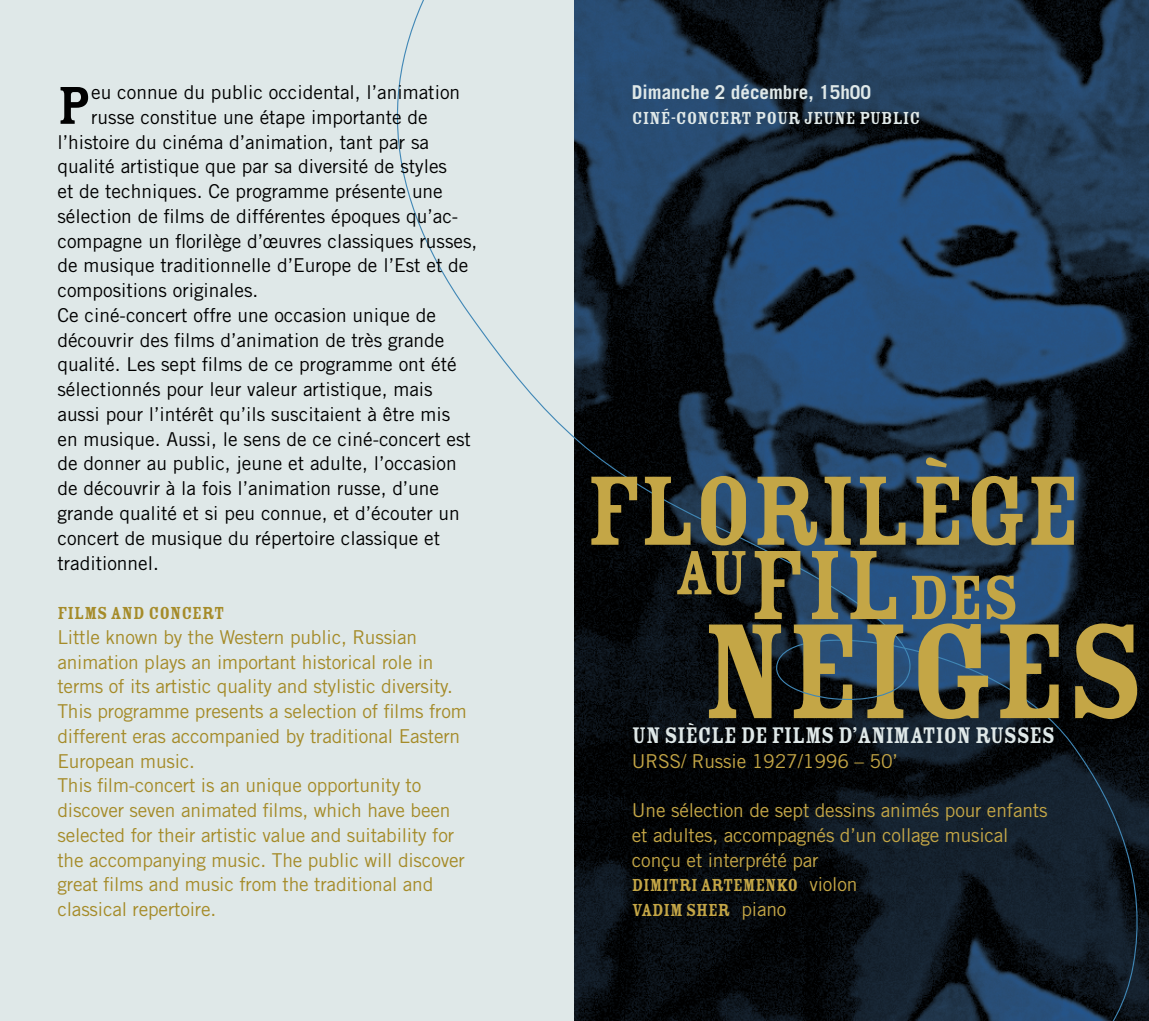
<style>
.page{position:relative;width:1149px;height:1021px;background:#fff}
.page>*{position:absolute;margin:0;border:0;box-sizing:border-box;transform-origin:0 0}
.t1{font:148.5px "Rosewood Std Fill";letter-spacing:-.02em;color:#c4a646}
.t2{font:108px "Rosewood Std Fill";letter-spacing:-.02em;color:#c4a646}
.t3{font:68.62px "Rosewood Std Fill";color:#c4a646}
.t4{font:58.5px "Rosewood Std Fill";color:#000}
.t5{font:24.75px "Rosewood Std Fill";letter-spacing:-.02em;color:#dfe8e8}
.t6{font:19.12px "Trade Gothic";color:#000}
.t7{font:19.12px/24.8px "Trade Gothic";letter-spacing:-.01em;color:#a58b29}
.t8{font:19.12px/24.8px "Trade Gothic";letter-spacing:-.01em;color:#c4a646}
.t9{font:19.12px/24.8px "Rosewood Std Fill";letter-spacing:-.01em;color:#c4a646}
.t10{font:19.12px "Rosewood Std Fill";color:#dfe8e8}
.t11{font:700 19.12px "Trade Gothic";color:#dfe8e8}
.t12{font:19.12px "Rosewood Std Fill";color:#a58b29}
.s1{font-size:108px}
.s2{font-family:"Trade Gothic"}
</style>
<div class="page">
<div style="left:0;top:0;width:574px;height:1020px;background:#dfe8e8"></div>
<img style="left:574px;top:0;width:574px;height:1020px">
<svg style="left:777px;top:617px;width:371px;height:403px;background:#0e1924"></svg>
<svg style="left:396px;top:0;width:534px;height:680px"></svg>
<svg style="left:767px;top:658px;width:140px;height:44px;background:#14273a"></svg>
<h3 class="t4" style="left:57px;top:74px;width:35px">P</h3>
<p class="t6" style="left:91px;top:81px;width:370px">eu connue du public occidental, l’animation</p>
<p class="t6" style="left:91px;top:105px;width:338px">russe constitue une étape importante de</p>
<p class="t6" style="left:57px;top:130px;width:373px">l’histoire du cinéma d’animation, tant par sa</p>
<p class="t6" style="left:57px;top:155px;width:391px">qualité artistique que par sa diversité de styles</p>
<p class="t6" style="left:57px;top:180px;width:387px">et de techniques. Ce programme présente une</p>
<p class="t6" style="left:57px;top:204px;width:402px">sélection de films de différentes époques qu’ac-</p>
<p class="t6" style="left:57px;top:229px;width:421px">compagne un florilège d’œuvres classiques russes,</p>
<p class="t6" style="left:57px;top:254px;width:412px">de musique traditionnelle d’Europe de l’Est et de</p>
<p class="t6" style="left:57px;top:279px;width:202px">compositions originales.</p>
<p class="t6" style="left:57px;top:303px;width:380px">Ce ciné-concert offre une occasion unique de</p>
<p class="t6" style="left:57px;top:328px;width:388px">découvrir des films d’animation de très grande</p>
<p class="t6" style="left:57px;top:353px;width:400px">qualité. Les sept films de ce programme ont été</p>
<p class="t6" style="left:57px;top:378px;width:377px">sélectionnés pour leur valeur artistique, mais</p>
<p class="t6" style="left:57px;top:402px;width:394px">aussi pour l’intérêt qu’ils suscitaient à être mis</p>
<p class="t6" style="left:57px;top:427px;width:415px">en musique. Aussi, le sens de ce ciné-concert est</p>
<p class="t6" style="left:57px;top:452px;width:400px">de donner au public, jeune et adulte, l’occasion</p>
<p class="t6" style="left:57px;top:477px;width:383px">de découvrir à la fois l’animation russe, d’une</p>
<p class="t6" style="left:57px;top:501px;width:404px">grande qualité et si peu connue, et d’écouter un</p>
<p class="t6" style="left:57px;top:526px;width:384px">concert de musique du répertoire classique et</p>
<p class="t6" style="left:57px;top:551px;width:103px">traditionnel.</p>
<p class="t12" style="left:57px;top:602px;width:168px">FILMS AND CONCERT</p>
<p class="t7" style="left:57px;top:624px;width:410px">Little known by the Western public, Russian animation plays an important historical role in terms of its artistic quality and stylistic diversity.<br>This programme presents a selection of films from different eras accompanied by traditional Eastern European music.<br>This film-concert is an unique opportunity to discover seven animated films, which have been selected for their artistic value and suitability for the accompanying music. The public will discover great films and music from the traditional and classical repertoire.</p>
<p class="t11" style="left:631px;top:80px;width:241px">Dimanche 2 décembre, 15h00</p>
<p class="t10" style="left:631px;top:107px;width:290px">CINÉ-CONCERT POUR JEUNE PUBLIC</p>
<h2 class="t2" style="left:585px;top:452px;width:497px">FLORILÈGE</h2>
<h3 class="t3" style="left:673px;top:560px;width:347px">AU<span class="s1">FIL</span>DES</h3>
<h1 class="t1" style="left:701px;top:591px;width:446px">NEIGES</h1>
<p class="t8" style="left:631px;top:748px;width:267px">URSS/ Russie 1927/1996 – 50’</p>
<p class="t5" style="left:631px;top:721px;width:424px">UN SIÈCLE DE FILMS D’ANIMATION RUSSES</p>
<p class="t8" style="left:631px;top:797px;width:417px">Une sélection de sept dessins animés pour enfants et adultes, accompagnés d’un collage musical conçu et interprété par</p>
<p class="t9" style="left:631px;top:873px;width:227px">DIMITRI ARTEMENKO <span class="s2">violon<br></span>VADIM SHER <span class="s2">piano</span></p>
</div>
